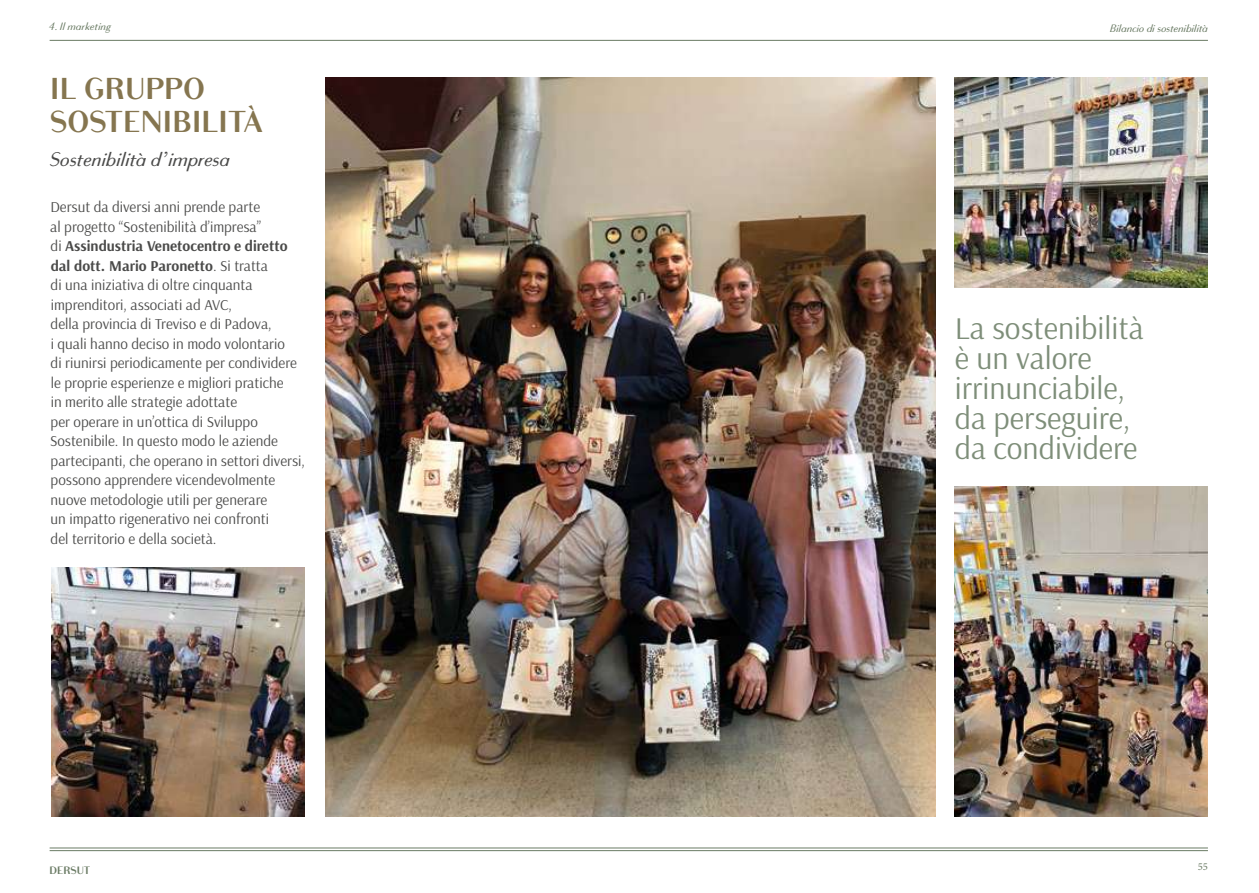
<style>
.page{position:relative;width:1259px;height:893px;background:#fff}
.page>*{position:absolute;margin:0;border:0;box-sizing:border-box;transform-origin:0 0}
.t1{font:31.5px/30px "Arsenal";color:#7e8e79}
.t2{font:700 30px/33px "Bodoni Sans Text";color:#85754f}
.t3{font:italic 19.5px "Bodoni Sans Text";color:#4a4a49}
.t4{font:15px/19.5px "Arsenal";color:#4a4a49}
.t5{font:italic 10.65px "Bodoni Sans Text";color:#6a7b64}
.t6{font:700 10.65px "Bodoni Sans Text";color:#6a7b64}
.t7{font:10.65px "Minion Pro";color:#6a7b64}
.t8{font:italic 10.5px "Bodoni Sans Text";color:#6a7b64}
.s1{font-weight:700}
</style>
<div class="page">
<hr style="left:50px;top:40px;width:1158px;height:1px;background:#6a7b64">
<hr style="left:50px;top:848px;width:1158px;height:1px;background:#6a7b64">
<hr style="left:50px;top:850px;width:1158px;height:1px;background:#6a7b64">
<img style="left:51px;top:567px;width:253px;height:249px">
<img style="left:955px;top:78px;width:253px;height:209px">
<img style="left:325px;top:78px;width:610px;height:738px">
<img style="left:955px;top:487px;width:253px;height:329px">
<p class="t8" style="left:50px;top:20px;width:63px">4. Il marketing</p>
<p class="t5" style="left:1110px;top:22px;width:99px">Bilancio di sostenibilità</p>
<h2 class="t2" style="left:50px;top:73px;width:214px">IL GRUPPO<br>SOSTENIBILITÀ</h2>
<h3 class="t3" style="left:50px;top:149px;width:181px">Sostenibilità d’impresa</h3>
<p class="t4" style="left:50px;top:197px;width:256px">Dersut da diversi anni prende parte<br>al progetto “Sostenibilità d’impresa”<br>di <span class="s1">Assindustria Venetocentro e diretto dal dott. Mario Paronetto</span>. Si tratta<br>di una iniziativa di oltre cinquanta imprenditori, associati ad AVC,<br>della provincia di Treviso e di Padova,<br>i quali hanno deciso in modo volontario<br>di riunirsi periodicamente per condividere le proprie esperienze e migliori pratiche<br>in merito alle strategie adottate<br>per operare in un’ottica di Sviluppo Sostenibile. In questo modo le aziende partecipanti, che operano in settori diversi, possono apprendere vicendevolmente nuove metodologie utili per generare<br>un impatto rigenerativo nei confronti<br>del territorio e della società.</p>
<p class="t6" style="left:50px;top:864px;width:42px">DERSUT</p>
<h1 class="t1" style="left:955px;top:312px;width:190px">La sostenibilità è un valore irrinunciabile, da perseguire, da condividere</h1>
<p class="t7" style="left:1197px;top:859px;width:12px">55</p>
</div>
